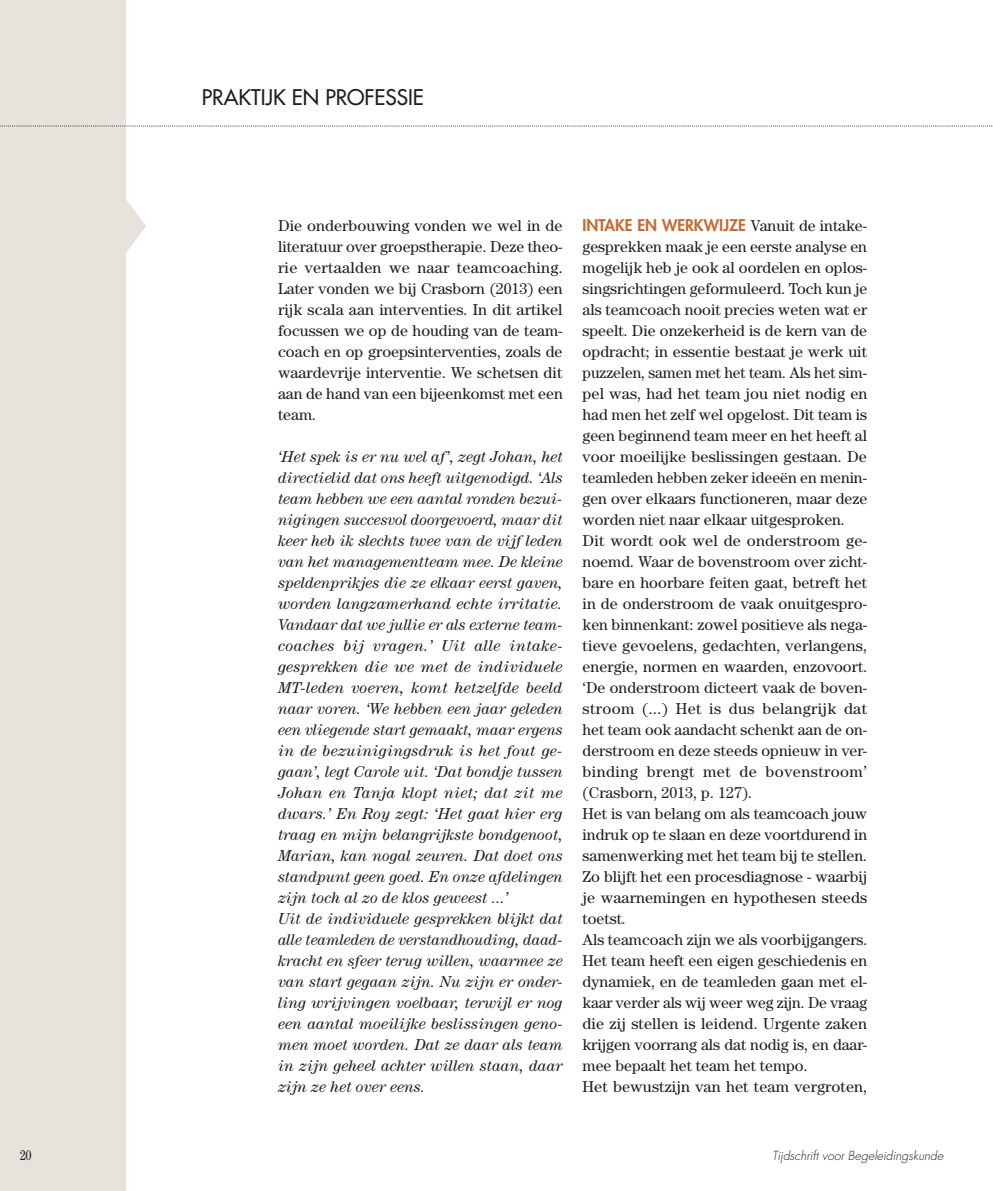
<style>
.page{position:relative;width:993px;height:1191px;background:#fff}
.page>*{position:absolute;margin:0;border:0;box-sizing:border-box;transform-origin:0 0}
.t1{font:500 21px "Futura Std";color:#231f20}
.t2{font:15.75px/21px "Century Std";color:#231f20;text-align:justify}
.t3{font:italic 15.75px/21px "Century Std";color:#231f20}
.t4{font:800 15.75px "Futura Std";color:#c26e36}
.t5{font:condensed 14px "Century Std";color:#231f20}
.t6{font:italic 300 12.25px "Futura Std";color:#231f20}
.s1{font-family:"Century Std";font-weight:400;color:#231f20}
</style>
<div class="page">
<div style="left:0;top:0;width:126px;height:1191px;background:#e7e3dc"></div>
<svg style="left:0;top:126px;width:992px;height:126px"></svg>
<h1 class="t1" style="left:202px;top:85px;width:223px">PRAKTIJK EN PROFESSIE</h1>
<p class="t2" style="left:278px;top:217px;width:286px">Die onderbouwing vonden we wel in de literatuur over groepstherapie. Deze theo&shy;rie vertaalden we naar teamcoaching.<br>Later vonden we bij Crasborn (2013) een rijk scala aan interventies. In dit artikel focussen we op de houding van de team&shy;coach en op groepsinterventies, zoals de waardevrije interventie. We schetsen dit aan de hand van een bijeenkomst met een team.</p>
<p class="t3" style="left:278px;top:448px;width:286px">‘Het spek is er nu wel af’, zegt Johan, het directielid dat ons heeft uitgenodigd. ‘Als team hebben we een aantal ronden bezui&shy;nigingen succesvol doorgevoerd, maar dit keer heb ik slechts twee van de vijf leden van het managementteam mee. De kleine speldenprikjes die ze elkaar eerst gaven, worden langzamerhand echte irritatie.<br>Vandaar dat we jullie er als externe team&shy;coaches bij vragen.’ Uit alle intake&shy;gesprekken die we met de individuele MT-leden voeren, komt hetzelfde beeld naar voren. ‘We hebben een jaar geleden een vliegende start gemaakt, maar ergens in de bezuinigingsdruk is het fout ge&shy;gaan’, legt Carole uit. ‘Dat bondje tussen Johan en Tanja klopt niet; dat zit me dwars.’ En Roy zegt: ‘Het gaat hier erg traag en mijn belangrijkste bondgenoot, Marian, kan nogal zeuren. Dat doet ons standpunt geen goed. En onze afdelingen zijn toch al zo de klos geweest ...’<br>Uit de individuele gesprekken blijkt dat alle teamleden de verstandhouding, daad&shy;kracht en sfeer terug willen, waarmee ze van start gegaan zijn. Nu zijn er onder&shy;ling wrijvingen voelbaar, terwijl er nog een aantal moeilijke beslissingen geno&shy;men moet worden. Dat ze daar als team in zijn geheel achter willen staan, daar zijn ze het over eens.</p>
<p class="t4" style="left:582px;top:219px;width:286px">INTAKE EN WERKWIJZE <span class="s1">Vanuit de intake-</span></p>
<p class="t2" style="left:582px;top:238px;width:286px;text-align:left">gesprekken maak je een eerste analyse en mogelijk heb je ook al oordelen en oplos&shy;singsrichtingen geformuleerd. Toch kun je als teamcoach nooit precies weten wat er speelt. Die onzekerheid is de kern van de opdracht; in essentie bestaat je werk uit puzzelen, samen met het team. Als het sim&shy;pel was, had het team jou niet nodig en had men het zelf wel opgelost. Dit team is geen beginnend team meer en het heeft al voor moeilijke beslissingen gestaan. De teamleden hebben zeker ideeën en menin&shy;gen over elkaars functioneren, maar deze worden niet naar elkaar uitgesproken.<br>Dit wordt ook wel de onderstroom ge&shy;noemd. Waar de bovenstroom over zicht&shy;bare en hoorbare feiten gaat, betreft het in de onderstroom de vaak onuitgespro&shy;ken binnenkant: zowel positieve als nega&shy;tieve gevoelens, gedachten, verlangens, energie, normen en waarden, enzovoort. ‘De onderstroom dicteert vaak de boven&shy;stroom (...) Het is dus belangrijk dat het team ook aandacht schenkt aan de on&shy;derstroom en deze steeds opnieuw in ver&shy;binding brengt met de bovenstroom’ (Crasborn, 2013, p. 127).<br>Het is van belang om als teamcoach jouw indruk op te slaan en deze voortdurend in samenwerking met het team bij te stellen.<br>Zo blijft het een procesdiagnose - waarbij je waarnemingen en hypothesen steeds toetst.<br>Als teamcoach zijn we als voorbijgangers.<br>Het team heeft een eigen geschiedenis en dynamiek, en de teamleden gaan met el&shy;kaar verder als wij weer weg zijn. De vraag die zij stellen is leidend. Urgente zaken krijgen voorrang als dat nodig is, en daar&shy;mee bepaalt het team het tempo.<br>Het bewustzijn van het team vergroten,</p>
<p class="t5" style="left:20px;top:1147px;width:13px">20</p>
<p class="t6" style="left:771px;top:1150px;width:173px">Tijdschrift voor Begeleidingskunde</p>
</div>
